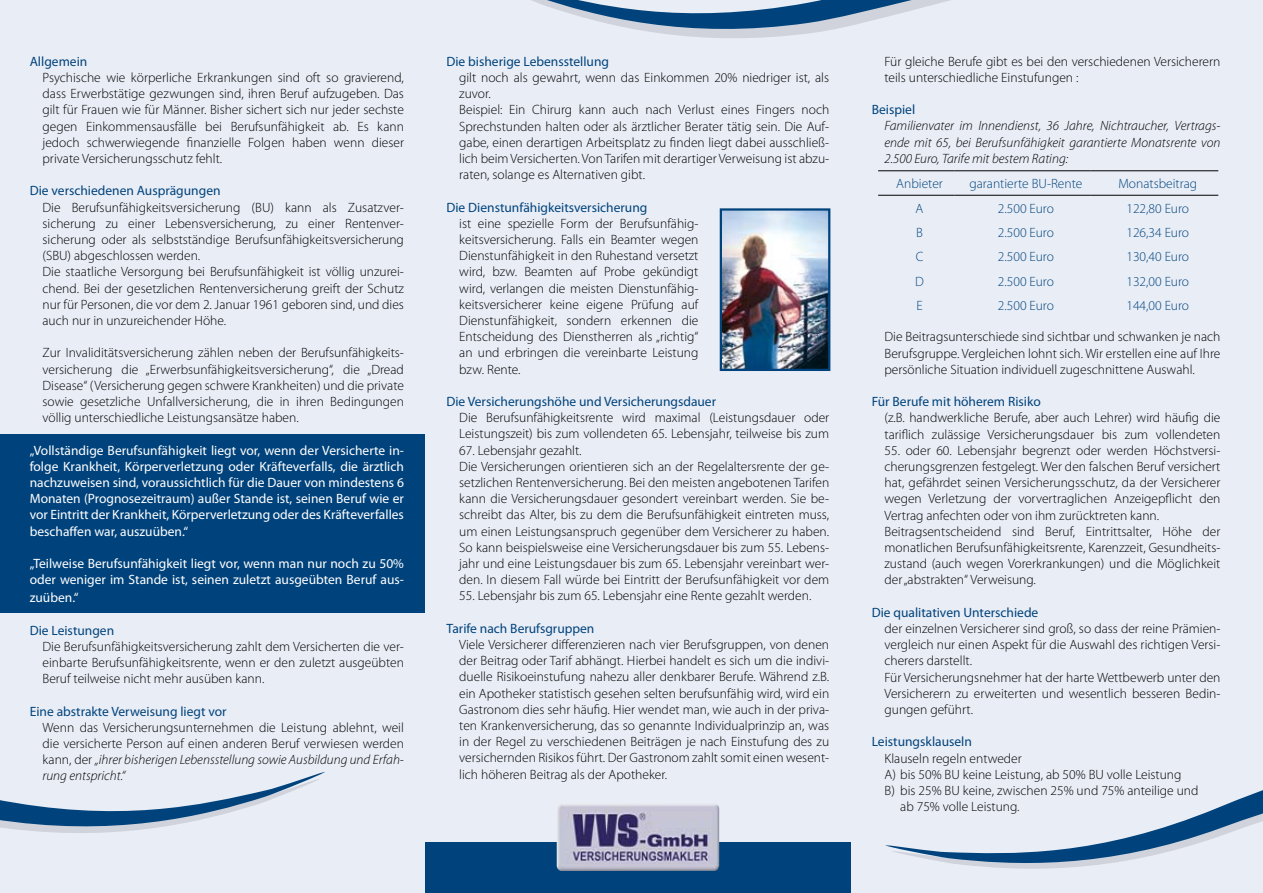
<style>
.page{position:relative;width:1263px;height:893px;background:#e9edf6}
.page>*{position:absolute;margin:0;border:0;box-sizing:border-box;transform-origin:0 0}
.t1{font:300 13.5px/16.2px "Myriad Pro";color:#000}
.t2{font:13.5px/16.2px "Myriad Pro";color:#fff;text-align:justify}
.t3{font:13.5px "Myriad Pro";color:#00437c}
.t4{font:italic 300 13.5px/16.2px "Myriad Pro";color:#000;text-align:justify}
.t5{font:300 13.5px "Myriad Pro";color:#00437c}
.s1{font-style:italic}
</style>
<div class="page">
<div style="left:425px;top:842px;width:425px;height:51px;background:#00437c"></div>
<div style="left:0;top:435px;width:425px;height:178px;background:#00437c"></div>
<svg style="left:531px;top:0;width:419px;height:38px"></svg>
<svg style="left:0;top:771px;width:325px;height:62px"></svg>
<svg style="left:885px;top:790px;width:378px;height:79px"></svg>
<img style="left:723px;top:211px;width:104px;height:157px">
<div style="left:720px;top:208px;width:110px;height:163px;border:2px solid #00437c"></div>
<img style="left:557px;top:804px;width:162px;height:67px">
<hr style="left:878px;top:170px;width:77px;height:1px;background:#000">
<hr style="left:955px;top:170px;width:136px;height:1px;background:#000">
<hr style="left:1091px;top:170px;width:127px;height:1px;background:#000">
<hr style="left:878px;top:195px;width:77px;height:1px;background:#000">
<hr style="left:955px;top:195px;width:136px;height:1px;background:#000">
<hr style="left:1091px;top:195px;width:127px;height:1px;background:#000">
<p class="t3" style="left:30px;top:53px;width:59px">Allgemein</p>
<p class="t1" style="left:43px;top:69px;width:363px;text-align:justify">Psychische wie körperliche Erkrankungen sind oft so gravierend, dass Erwerbstätige gezwungen sind, ihren Beruf aufzugeben. Das gilt für Frauen wie für Männer. Bisher sichert sich nur jeder sechste gegen Einkommensausfälle bei Berufsunfähigkeit ab. Es kann jedoch schwerwiegende finanzielle Folgen haben wenn dieser private Versicherungsschutz fehlt.</p>
<p class="t3" style="left:30px;top:182px;width:192px">Die verschiedenen Ausprägungen</p>
<p class="t1" style="left:43px;top:199px;width:363px">Die Berufsunfähigkeitsversicherung (BU) kann als Zusatzver&shy;sicherung zu einer Lebensversicherung, zu einer Rentenver&shy;sicherung oder als selbstständige Berufsunfähigkeitsversicherung (SBU) abgeschlossen werden.<br>Die staatliche Versorgung bei Berufsunfähigkeit ist völlig unzurei&shy;chend. Bei der gesetzlichen Rentenversicherung greift der Schutz nur für Personen, die vor dem 2. Januar 1961 geboren sind, und dies auch nur in unzureichender Höhe.</p>
<p class="t1" style="left:43px;top:345px;width:363px;text-align:justify">Zur Invaliditätsversicherung zählen neben der Berufsunfähigkeits&shy;versicherung die „Erwerbsunfähigkeitsversicherung“, die „Dread Disease“ (Versicherung gegen schwere Krankheiten) und die private sowie gesetzliche Unfallversicherung, die in ihren Bedingungen völlig unterschiedliche Leistungsansätze haben.</p>
<p class="t2" style="left:30px;top:442px;width:376px">„Vollständige Berufsunfähigkeit liegt vor, wenn der Versicherte in&shy;folge Krankheit, Körperverletzung oder Kräfteverfalls, die ärztlich nachzuweisen sind, voraussichtlich für die Dauer von mindestens 6<br>Monaten (Prognosezeitraum) außer Stande ist, seinen Beruf wie er vor Eintritt der Krankheit, Körperverletzung oder des Kräfteverfalles beschaffen war, auszuüben.“</p>
<p class="t2" style="left:30px;top:555px;width:376px">„Teilweise Berufsunfähigkeit liegt vor, wenn man nur noch zu 50% oder weniger im Stande ist, seinen zuletzt ausgeübten Beruf aus-</p>
<p class="t2" style="left:30px;top:589px;width:50px">zuüben.“</p>
<p class="t3" style="left:30px;top:622px;width:86px">Die Leistungen</p>
<p class="t1" style="left:43px;top:638px;width:363px;text-align:justify">Die Berufsunfähigkeitsversicherung zahlt dem Versicherten die ver&shy;einbarte Berufsunfähigkeitsrente, wenn er den zuletzt ausgeübten Beruf teilweise nicht mehr ausüben kann.</p>
<p class="t3" style="left:30px;top:703px;width:198px">Eine abstrakte Verweisung liegt vor</p>
<p class="t1" style="left:43px;top:719px;width:363px;text-align:justify">Wenn das Versicherungsunternehmen die Leistung ablehnt, weil die versicherte Person auf einen anderen Beruf verwiesen werden kann, der <span class="s1">„ihrer bisherigen Lebensstellung sowie Ausbildung und Erfah&shy;rung entspricht.“</span></p>
<p class="t3" style="left:446px;top:53px;width:164px">Die bisherige Lebensstellung</p>
<p class="t1" style="left:459px;top:69px;width:371px">gilt noch als gewahrt, wenn das Einkommen 20% niedriger ist, als zuvor.<br>Beispiel: Ein Chirurg kann auch nach Verlust eines Fingers noch Sprechstunden halten oder als ärztlicher Berater tätig sein. Die Auf&shy;gabe, einen derartigen Arbeitsplatz zu finden liegt dabei ausschließ&shy;lich beim Versicherten. Von Tarifen mit derartiger Verweisung ist abzu&shy;raten, solange es Alternativen gibt.</p>
<p class="t3" style="left:446px;top:199px;width:202px">Die Dienstunfähigkeitsversicherung</p>
<p class="t1" style="left:459px;top:215px;width:241px;text-align:justify">ist eine spezielle Form der Berufsunfähig&shy;keitsversicherung. Falls ein Beamter wegen Dienstunfähigkeit in den Ruhestand versetzt wird, bzw. Beamten auf Probe gekündigt wird, verlangen die meisten Dienstunfähig&shy;keitsversicherer keine eigene Prüfung auf Dienstunfähigkeit, sondern erkennen die Entscheidung des Dienstherren als „richtig“ an und erbringen die vereinbarte Leistung bzw. Rente.</p>
<p class="t3" style="left:446px;top:393px;width:271px">Die Versicherungshöhe und Versicherungsdauer</p>
<p class="t1" style="left:459px;top:409px;width:371px">Die Berufsunfähigkeitsrente wird maximal (Leistungsdauer oder<br>Leistungszeit) bis zum vollendeten 65. Lebensjahr, teilweise bis zum</p>
<p class="t1" style="left:459px;top:442px;width:371px">67. Lebensjahr gezahlt.<br>Die Versicherungen orientieren sich an der Regelaltersrente der ge&shy;setzlichen Rentenversicherung. Bei den meisten angebotenen Tarifen kann die Versicherungsdauer gesondert vereinbart werden. Sie be&shy;schreibt das Alter, bis zu dem die Berufsunfähigkeit eintreten muss, um einen Leistungsanspruch gegenüber dem Versicherer zu haben.<br>So kann beispielsweise eine Versicherungsdauer bis zum 55. Lebens&shy;jahr und eine Leistungsdauer bis zum 65. Lebensjahr vereinbart wer&shy;den. In diesem Fall würde bei Eintritt der Berufsunfähigkeit vor dem</p>
<p class="t1" style="left:459px;top:588px;width:354px">55. Lebensjahr bis zum 65. Lebensjahr eine Rente gezahlt werden.</p>
<p class="t3" style="left:446px;top:620px;width:149px">Tarife nach Berufsgruppen</p>
<p class="t1" style="left:459px;top:636px;width:371px;text-align:justify">Viele Versicherer differenzieren nach vier Berufsgruppen, von denen der Beitrag oder Tarif abhängt. Hierbei handelt es sich um die indivi&shy;duelle Risikoeinstufung nahezu aller denkbarer Berufe. Während z.B. ein Apotheker statistisch gesehen selten berufsunfähig wird, wird ein Gastronom dies sehr häufig. Hier wendet man, wie auch in der priva&shy;ten Krankenversicherung, das so genannte Individualprinzip an, was in der Regel zu verschiedenen Beiträgen je nach Einstufung des zu versichernden Risikos führt. Der Gastronom zahlt somit einen wesent&shy;lich höheren Beitrag als der Apotheker.</p>
<p class="t1" style="left:884px;top:53px;width:337px">Für gleiche Berufe gibt es bei den verschiedenen Versicherern teils unterschiedliche Einstufungen :</p>
<p class="t3" style="left:872px;top:101px;width:45px">Beispiel</p>
<p class="t4" style="left:884px;top:118px;width:337px">Familienvater im Innendienst, 36 Jahre, Nichtraucher, Vertrags&shy;ende mit 65, bei Berufsunfähigkeit garantierte Monatsrente von 2.500 Euro, Tarife mit bestem Rating:</p>
<p class="t5" style="left:896px;top:175px;width:48px">Anbieter</p>
<p class="t5" style="left:969px;top:175px;width:114px">garantierte BU-Rente</p>
<p class="t5" style="left:1118px;top:175px;width:80px">Monatsbeitrag</p>
<p class="t5" style="left:916px;top:200px;width:9px">A</p>
<p class="t5" style="left:998px;top:200px;width:58px">2.500 Euro</p>
<p class="t5" style="left:1126px;top:200px;width:64px">122,80 Euro</p>
<p class="t5" style="left:916px;top:224px;width:8px">B</p>
<p class="t5" style="left:998px;top:224px;width:58px">2.500 Euro</p>
<p class="t5" style="left:1126px;top:224px;width:64px">126,34 Euro</p>
<p class="t5" style="left:916px;top:249px;width:9px">C</p>
<p class="t5" style="left:998px;top:249px;width:58px">2.500 Euro</p>
<p class="t5" style="left:1126px;top:249px;width:64px">130,40 Euro</p>
<p class="t5" style="left:915px;top:273px;width:10px">D</p>
<p class="t5" style="left:998px;top:273px;width:58px">2.500 Euro</p>
<p class="t5" style="left:1126px;top:273px;width:64px">132,00 Euro</p>
<p class="t5" style="left:916px;top:298px;width:8px">E</p>
<p class="t5" style="left:998px;top:298px;width:58px">2.500 Euro</p>
<p class="t5" style="left:1126px;top:298px;width:64px">144,00 Euro</p>
<p class="t1" style="left:884px;top:329px;width:337px;text-align:justify">Die Beitragsunterschiede sind sichtbar und schwanken je nach Berufsgruppe. Vergleichen lohnt sich. Wir erstellen eine auf Ihre persönliche Situation individuell zugeschnittene Auswahl.</p>
<p class="t3" style="left:872px;top:393px;width:171px">Für Berufe mit höherem Risiko</p>
<p class="t1" style="left:884px;top:410px;width:337px">(z.B. handwerkliche Berufe, aber auch Lehrer) wird häufig die tariflich zulässige Versicherungsdauer bis zum vollendeten</p>
<p class="t1" style="left:884px;top:442px;width:337px">55. oder 60. Lebensjahr begrenzt oder werden Höchstversi&shy;cherungsgrenzen festgelegt. Wer den falschen Beruf versichert hat, gefährdet seinen Versicherungsschutz, da der Versicherer wegen Verletzung der vorvertraglichen Anzeigepflicht den Vertrag anfechten oder von ihm zurücktreten kann.<br>Beitragsentscheidend sind Beruf, Eintrittsalter, Höhe der monatlichen Berufsunfähigkeitsrente, Karenzzeit, Gesundheits&shy;zustand (auch wegen Vorerkrankungen) und die Möglichkeit der „abstrakten“ Verweisung.</p>
<p class="t3" style="left:872px;top:604px;width:168px">Die qualitativen Unterschiede</p>
<p class="t1" style="left:884px;top:620px;width:337px">der einzelnen Versicherer sind groß, so dass der reine Prämien&shy;vergleich nur einen Aspekt für die Auswahl des richtigen Versi&shy;cherers darstellt.<br>Für Versicherungsnehmer hat der harte Wettbewerb unter den Versicherern zu erweiterten und wesentlich besseren Bedin&shy;gungen geführt.</p>
<p class="t3" style="left:872px;top:734px;width:102px">Leistungsklauseln</p>
<p class="t1" style="left:884px;top:750px;width:139px">Klauseln regeln entweder</p>
<p class="t1" style="left:884px;top:766px;width:298px">A) bis 50% BU keine Leistung, ab 50% BU volle Leistung</p>
<p class="t1" style="left:884px;top:782px;width:315px">B) bis 25% BU keine, zwischen 25% und 75% anteilige und</p>
<p class="t1" style="left:900px;top:798px;width:121px">ab 75% volle Leistung.</p>
</div>
